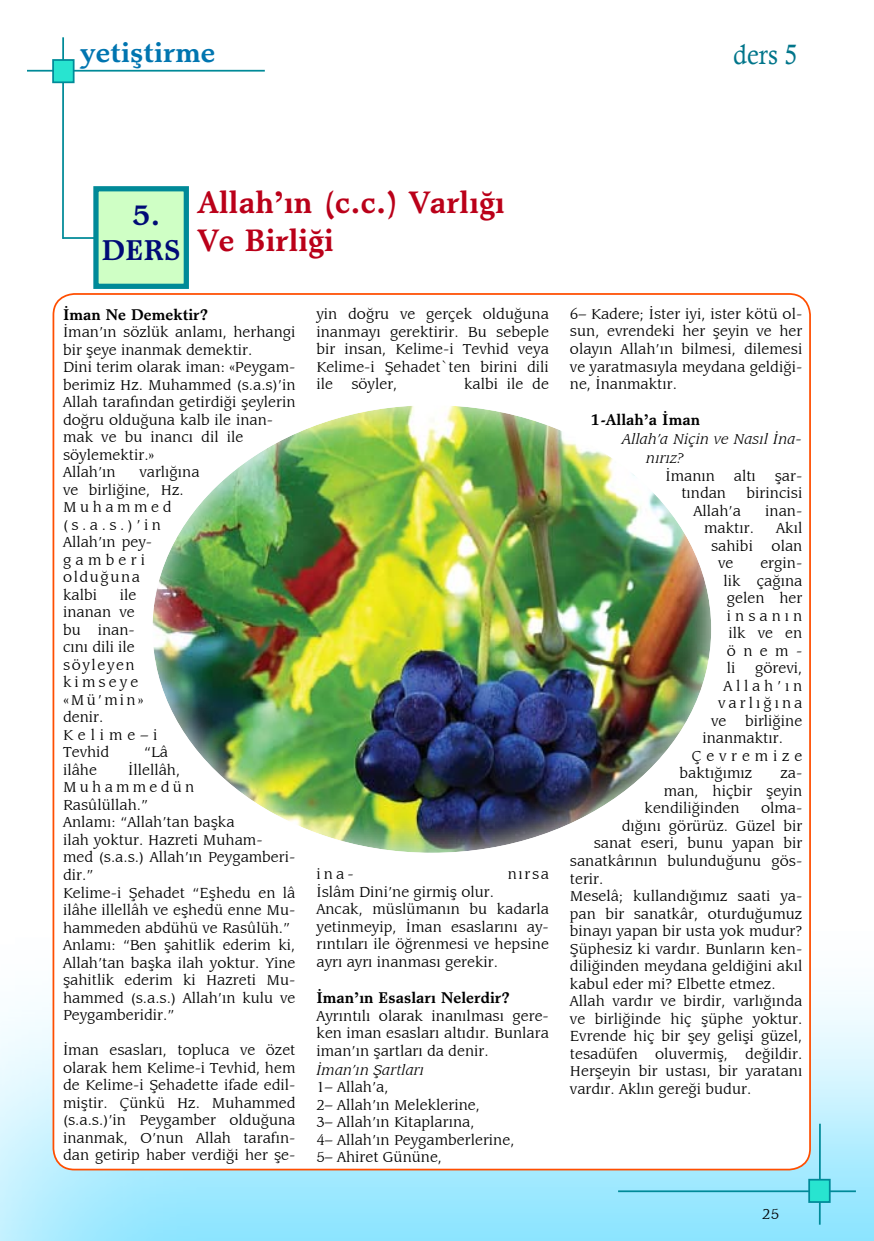
<style>
.page{position:relative;width:874px;height:1241px;background:#fff}
.page>*{position:absolute;margin:0;border:0;box-sizing:border-box;transform-origin:0 0}
.t1{font:700 31.5px/37.8px "Matt Ant Bl Bt";color:#ba0019}
.t2{font:700 29.05px/35px "Matt Ant Bl Bt";color:#000b76;text-align:center}
.t3{font:700 28px "Matt Ant Bl Bt";color:#0075b0;scale:1.04 1}
.t4{font:28px "Calisto";color:#00758a;scale:.91 1}
.t5{font:15.75px/17.5px "Leawood IT Cby BT";color:#000}
.t6{font:700 15.75px "Matt Ant Bl Bt";color:#000}
.t7{font:italic 15.75px/18.9px "Leawood IT Cby BT";color:#000}
.t8{font:15.75px "Leawood IT Cby BT";letter-spacing:.19em;color:#000}
.t9{font:15.75px "Leawood IT Cby BT";letter-spacing:.305em;color:#000}
.t10{font:15.75px "Leawood IT Cby BT";letter-spacing:.255em;color:#000}
</style>
<div class="page">
<svg style="left:0;top:912px;width:873px;height:328px;background:#b4eaf9"></svg>
<div style="left:53px;top:294px;width:756px;height:875px;background:#fff;border-radius:21px"></div>
<hr style="left:62px;top:37px;width:2px;height:202px;background:#008a98">
<hr style="left:27px;top:70px;width:238px;height:2px;background:#008a98">
<div style="left:52px;top:59px;width:22px;height:24px;background:#28e4d0;border:2px solid #008a98"></div>
<hr style="left:818px;top:1123px;width:2px;height:101px;background:#008a98">
<hr style="left:617px;top:1190px;width:238px;height:1px;background:#008a98">
<hr style="left:63px;top:237px;width:31px;height:2px;background:#008a98">
<div style="left:93px;top:186px;width:96px;height:103px;background:#cfffc5;border:5px solid #008a98"></div>
<div style="left:807px;top:1178px;width:23px;height:24px;background:#28e4d0;border:2px solid #008a98"></div>
<img style="left:152px;top:406px;width:559px;height:447px">
<h3 class="t3" style="left:80px;top:35px;width:131px">yetiştirme</h3>
<h3 class="t4" style="left:733px;top:38px;width:72px">ders 5</h3>
<h2 class="t2" style="left:102px;top:196px;width:77px">5. ders</h2>
<h1 class="t1" style="left:198px;top:183px;width:308px">Allah’ın (c.c.) Varlığı<br>Ve Birliği</h1>
<p class="t6" style="left:63px;top:304px;width:147px">İman Ne Demektir?</p>
<p class="t5" style="left:63px;top:323px;width:234px">İman’ın sözlük anlamı, herhangi bir şeye inanmak demektir.<br>Dini terim olarak iman: «Peygam&shy;berimiz Hz. Muhammed (s.a.s)’in<br>Allah tarafından getirdiği şeylerin doğru olduğuna kalb ile inan&shy;mak ve bu inancı dil ile söylemektir.»<br>Allah’ın</p>
<p class="t5" style="left:63px;top:463px;width:138px;text-indent:76px">varlığına ve birliğine, Hz.<br>Muhammed (s.a.s.)’in<br>Allah’ın pey&shy;gamberi olduğuna<br>kalbi</p>
<p class="t5" style="left:63px;top:586px;width:96px;text-indent:57px">ile inanan ve<br>bu inan&shy;cını dili ile söyleyen kimseye «Mü’min» denir.<br>Kelime–i<br>Tevhid</p>
<p class="t5" style="left:144px;top:743px;width:25px">“Lâ</p>
<p class="t5" style="left:63px;top:761px;width:234px;text-indent:65px">İllellâh,<br>Muhammedün<br>Rasûlüllah.”<br>Anlamı: “Allah’tan başka<br>ilah yoktur. Hazreti Muham&shy;med (s.a.s.) Allah’ın Peygamberi&shy;dir.”<br>Kelime-i Şehadet “Eşhedu en lâ ilâhe illellâh ve eşhedü enne Mu&shy;hammeden abdühü ve Rasûlüh.”<br>Anlamı: “Ben şahitlik ederim ki,<br>Allah’tan başka ilah yoktur. Yine şahitlik ederim ki Hazreti Mu&shy;hammed (s.a.s.) Allah’ın kulu ve<br>Peygamberidir.”</p>
<p class="t5" style="left:63px;top:1041px;width:234px;text-align:justify">İman esasları, topluca ve özet olarak hem Kelime-i Tevhid, hem de Kelime-i Şehadette ifade edil&shy;miştir. Çünkü Hz. Muhammed (s.a.s.)’in Peygamber olduğuna inanmak, O’nun Allah tarafın&shy;dan getirip haber verdiği her şe-</p>
<p class="t5" style="left:63px;top:761px;width:35px">ilâhe</p>
<p class="t5" style="left:316px;top:305px;width:234px;text-align:justify">yin doğru ve gerçek olduğuna inanmayı gerektirir. Bu sebeple bir insan, Kelime-i Tevhid veya Kelime-i Şehadet`ten birini dili ile söyler,</p>
<p class="t5" style="left:464px;top:375px;width:86px">kalbi ile de</p>
<p class="t5" style="left:316px;top:865px;width:39px">ina-</p>
<p class="t5" style="left:507px;top:865px;width:42px">nırsa</p>
<p class="t5" style="left:316px;top:882px;width:234px">İslâm Dini’ne girmiş olur.<br>Ancak, müslümanın bu kadarla yetinmeyip, İman esaslarını ay&shy;rıntıları ile öğrenmesi ve hepsine ayrı ayrı inanması gerekir.</p>
<p class="t6" style="left:316px;top:987px;width:195px">İman’ın Esasları Nelerdir?</p>
<p class="t5" style="left:316px;top:1006px;width:234px;text-align:justify">Ayrıntılı olarak inanılması gere&shy;ken iman esasları altıdır. Bunlara iman’ın şartları da denir.</p>
<p class="t7" style="left:316px;top:1060px;width:109px">İman’ın Şartları</p>
<p class="t5" style="left:316px;top:1078px;width:199px">1– Allah’a,<br>2– Allah’ın Meleklerine,<br>3– Allah’ın Kitaplarına,<br>4– Allah’ın Peygamberlerine,<br>5– Ahiret Gününe,</p>
<p class="t5" style="left:569px;top:305px;width:234px;text-align:justify">6– Kadere; İster iyi, ister kötü ol&shy;sun, evrendeki her şeyin ve her olayın Allah’ın bilmesi, dilemesi ve yaratmasıyla meydana geldiği&shy;ne, İnanmaktır.</p>
<p class="t6" style="left:590px;top:410px;width:111px">1-Allah’a İman</p>
<p class="t7" style="left:646px;top:430px;width:157px;text-indent:-25px">Allah’a Niçin ve Nasıl İna&shy;nırız?</p>
<p class="t5" style="left:681px;top:467px;width:122px;text-indent:-16px">İmanın altı şar&shy;tından</p>
<p class="t5" style="left:746px;top:484px;width:57px">birincisi</p>
<p class="t5" style="left:693px;top:502px;width:49px">Allah’a</p>
<p class="t5" style="left:764px;top:502px;width:39px">inan-</p>
<p class="t5" style="left:703px;top:519px;width:51px">maktır.</p>
<p class="t5" style="left:775px;top:519px;width:28px">Akıl</p>
<p class="t5" style="left:710px;top:537px;width:93px">sahibi olan</p>
<p class="t5" style="left:717px;top:554px;width:17px">ve</p>
<p class="t5" style="left:760px;top:554px;width:43px">ergin-</p>
<p class="t5" style="left:723px;top:572px;width:80px">lik çağına</p>
<p class="t5" style="left:726px;top:589px;width:77px">gelen her</p>
<p class="t10" style="left:726px;top:606px;width:77px">insanın</p>
<p class="t5" style="left:728px;top:624px;width:75px">ilk ve en</p>
<p class="t5" style="left:726px;top:642px;width:77px">önem-</p>
<p class="t5" style="left:726px;top:659px;width:77px">li görevi,</p>
<p class="t5" style="left:723px;top:677px;width:80px">Allah’ın</p>
<p class="t8" style="left:717px;top:694px;width:86px">varlığına</p>
<p class="t5" style="left:710px;top:712px;width:93px">ve birliğine</p>
<p class="t5" style="left:702px;top:729px;width:82px">inanmaktır.</p>
<p class="t9" style="left:691px;top:746px;width:112px">Çevremize</p>
<p class="t5" style="left:679px;top:764px;width:74px">baktığımız</p>
<p class="t5" style="left:780px;top:764px;width:23px">za-</p>
<p class="t5" style="left:663px;top:782px;width:140px">man, hiçbir şeyin</p>
<p class="t5" style="left:644px;top:799px;width:96px">kendiliğinden</p>
<p class="t5" style="left:760px;top:799px;width:43px">olma-</p>
<p class="t5" style="left:621px;top:817px;width:182px">dığını görürüz. Güzel bir</p>
<p class="t5" style="left:593px;top:834px;width:210px">sanat eseri, bunu yapan bir</p>
<p class="t5" style="left:569px;top:852px;width:234px">sanatkârının bulunduğunu gös-</p>
<p class="t5" style="left:569px;top:869px;width:35px">terir.</p>
<p class="t5" style="left:569px;top:887px;width:234px">Meselâ; kullandığımız saati ya-</p>
<p class="t5" style="left:569px;top:904px;width:234px">pan bir sanatkâr, oturduğumuz</p>
<p class="t5" style="left:569px;top:922px;width:234px">binayı yapan bir usta yok mudur?</p>
<p class="t5" style="left:569px;top:939px;width:234px">Şüphesiz ki vardır. Bunların ken-</p>
<p class="t5" style="left:569px;top:957px;width:234px">diliğinden meydana geldiğini akıl</p>
<p class="t5" style="left:569px;top:974px;width:207px">kabul eder mi? Elbette etmez.</p>
<p class="t5" style="left:569px;top:992px;width:234px">Allah vardır ve birdir, varlığında</p>
<p class="t5" style="left:569px;top:1009px;width:234px">ve birliğinde hiç şüphe yoktur.</p>
<p class="t5" style="left:569px;top:1027px;width:234px">Evrende hiç bir şey gelişi güzel,</p>
<p class="t5" style="left:569px;top:1044px;width:234px">tesadüfen oluvermiş, değildir.</p>
<p class="t5" style="left:569px;top:1062px;width:234px">Herşeyin bir ustası, bir yaratanı</p>
<p class="t5" style="left:569px;top:1079px;width:183px">vardır. Aklın gereği budur.</p>
<p class="t5" style="left:761px;top:1204px;width:18px">25</p>
</div>
